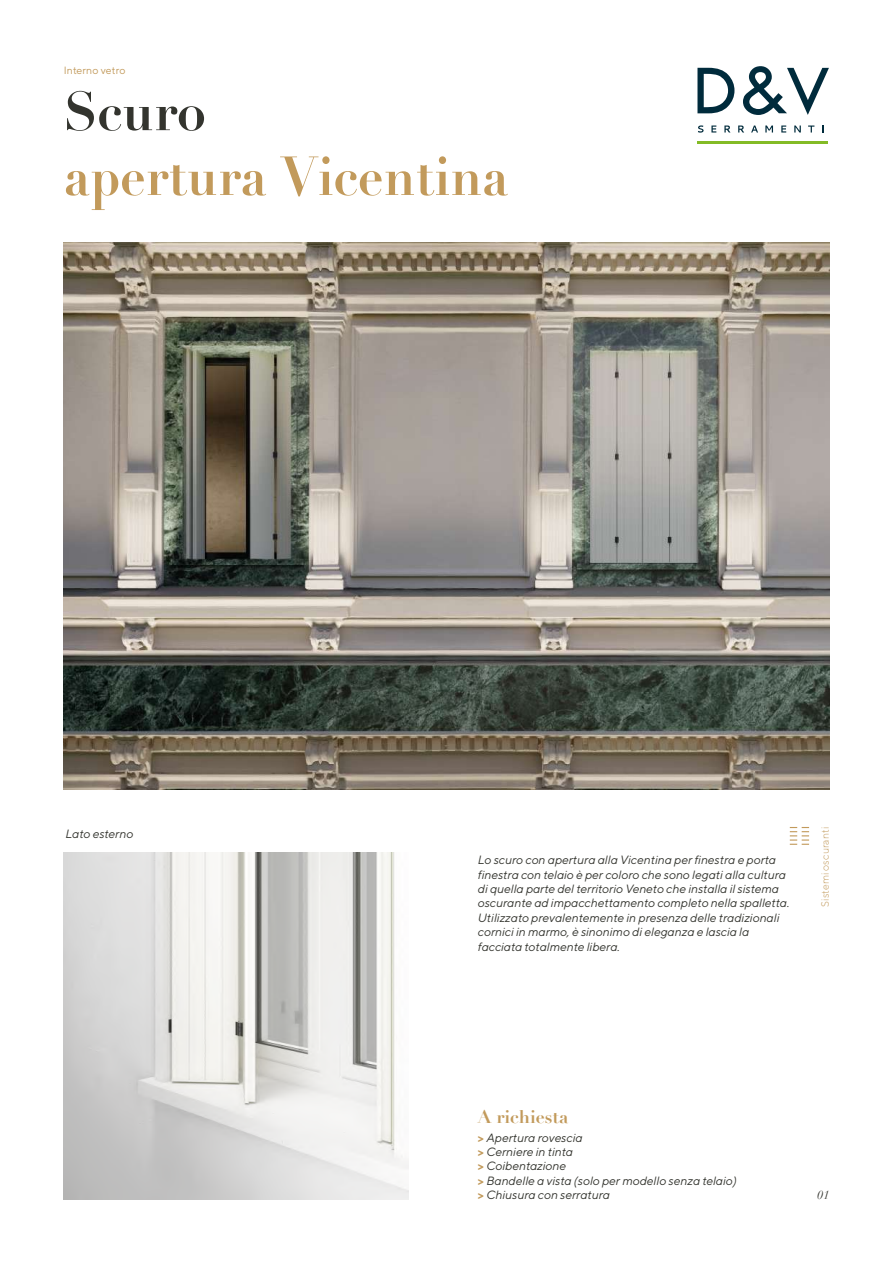
<style>
.page{position:relative;width:893px;height:1263px;background:#fff}
.page>*{position:absolute;margin:0;border:0;box-sizing:border-box;transform-origin:0 0}
.t1{font:700 54px "Didot";color:#c29a5b;scale:.94 1}
.t2{font:700 54px "Didot";color:#33342e;scale:.96 1}
.t3{font:700 18px "Didot";color:#c29a5b}
.t4{font:italic 12px/14.4px "TT Norms";color:#33342e}
.t5{font:italic 12px "Didot";color:#33342e}
.t6{font:300 10.5px "TT Norms";letter-spacing:.01em;color:#c29a5b}
.t7{font:10.5px "TT Norms";letter-spacing:.01em;color:#c29a5b}
.s1{font-weight:700;font-style:normal;color:#c29a5b}
</style>
<div class="page">
<img style="left:64px;top:242px;width:765px;height:547px">
<img style="left:64px;top:853px;width:344px;height:346px">
<hr style="left:697px;top:141px;width:130px;height:3px;background:#83bb26">
<svg style="left:697px;top:68px;width:37px;height:45px"></svg>
<svg style="left:743px;top:66px;width:86px;height:49px"></svg>
<svg style="left:698px;top:125px;width:6px;height:8px"></svg>
<svg style="left:711px;top:126px;width:5px;height:7px"></svg>
<svg style="left:724px;top:126px;width:6px;height:7px"></svg>
<svg style="left:738px;top:126px;width:6px;height:7px"></svg>
<svg style="left:751px;top:126px;width:7px;height:7px"></svg>
<svg style="left:765px;top:126px;width:8px;height:7px"></svg>
<svg style="left:781px;top:126px;width:5px;height:7px"></svg>
<svg style="left:794px;top:126px;width:7px;height:7px"></svg>
<svg style="left:808px;top:126px;width:6px;height:7px"></svg>
<svg style="left:790px;top:827px;width:19px;height:18px"></svg>
<p class="t7" style="left:64px;top:64px;width:63px">Interno vetro</p>
<h1 class="t2" style="left:64px;top:77px;width:149px">Scuro</h1>
<h1 class="t1" style="left:64px;top:142px;width:475px">apertura Vicentina</h1>
<p class="t4" style="left:66px;top:827px;width:69px">Lato esterno</p>
<p class="t6" style="left:819px;top:907px;width:81px;rotate:-90deg">Sistemi oscuranti</p>
<p class="t4" style="left:478px;top:852px;width:313px">Lo scuro con apertura alla Vicentina per finestra e porta finestra con telaio è per coloro che sono legati alla cultura di quella parte del territorio Veneto che installa il sistema oscurante ad impacchettamento completo nella spalletta.<br>Utilizzato prevalentemente in presenza delle tradizionali cornici in marmo, è sinonimo di eleganza e lascia la facciata totalmente libera.</p>
<h2 class="t3" style="left:478px;top:1105px;width:92px">A richiesta</h2>
<p class="t4" style="left:478px;top:1130px;width:260px"><span class="s1">&gt;</span> Apertura rovescia<br><span class="s1">&gt;</span> Cerniere in tinta<br><span class="s1">&gt;</span> Coibentazione<br><span class="s1">&gt;</span> Bandelle a vista (solo per modello senza telaio) <span class="s1">&gt;</span> Chiusura con serratura</p>
<p class="t5" style="left:818px;top:1188px;width:13px">01</p>
</div>
